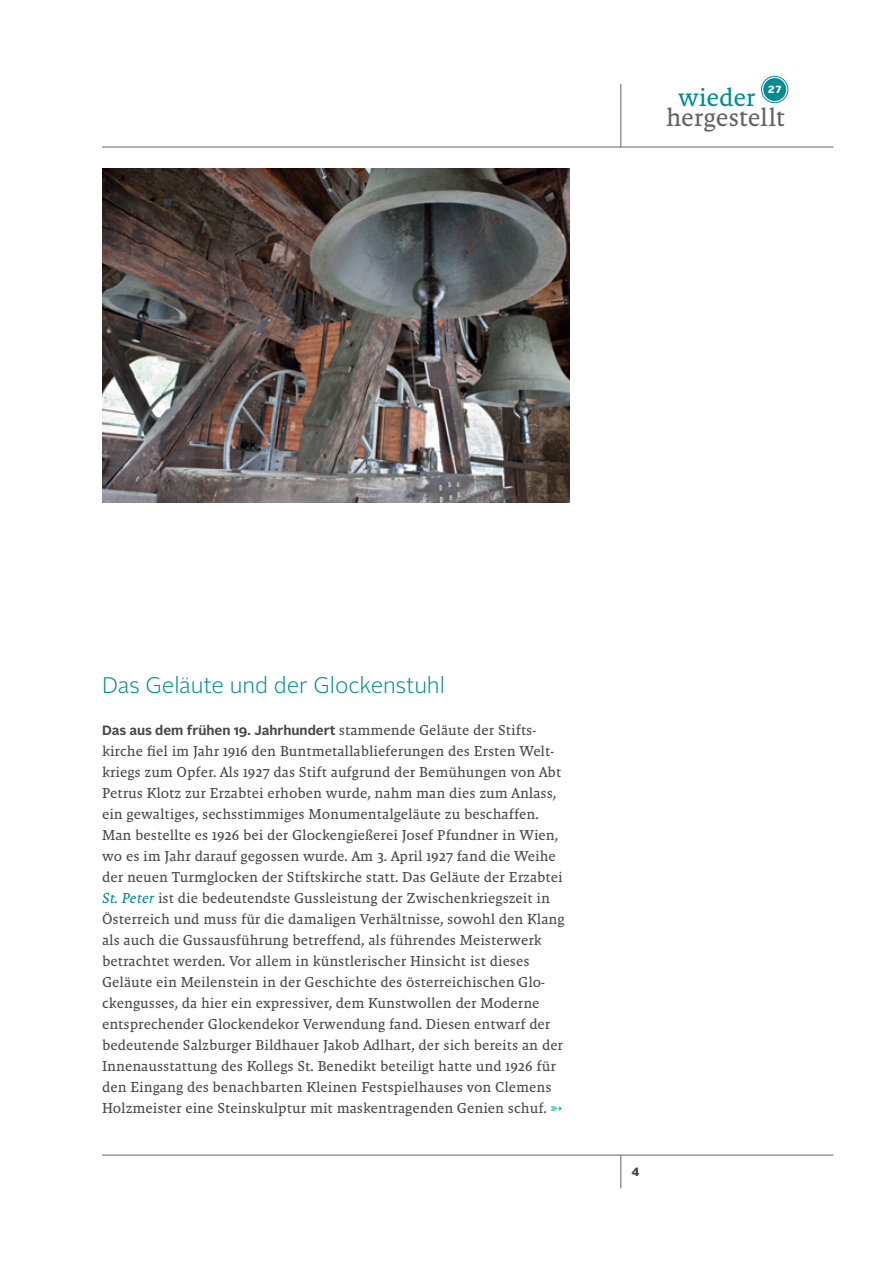
<style>
.page{position:relative;width:893px;height:1263px;background:#fff}
.page>*{position:absolute;margin:0;border:0;box-sizing:border-box;transform-origin:0 0}
.t1{font:25.65px "Malaga OT";letter-spacing:-.01em;color:#626261}
.t2{font:25.65px "Malaga OT";letter-spacing:-.015em;color:#008c92}
.t3{font:300 22.5px "Alright Sans";letter-spacing:-.005em;color:#008c92}
.t4{font:14.7px/21px "Malaga OT";color:#484847}
.t5{font:700 13.5px "Alright Sans";color:#484847}
.t6{font:900 12px "Alright Sans";color:#484847}
.t7{font:900 10.35px "Alright Sans";color:#fff}
.s1{font-family:"Malaga OT";font-weight:400;font-size:14.7px}
.s2{font-style:italic;color:#008c92}
.s3{color:#009ba2}
</style>
<div class="page">
<hr style="left:102px;top:147px;width:731px;height:1px;background:#626261">
<hr style="left:102px;top:1155px;width:731px;height:1px;background:#626261">
<div style="left:763px;top:78px;width:23px;height:23px;background:#008c92;border-radius:50%"></div>
<div style="left:761px;top:76px;width:27px;height:27px;border:1px solid #008c92;border-radius:50%"></div>
<hr style="left:621px;top:84px;width:1px;height:63px;background:#626261">
<hr style="left:621px;top:1155px;width:1px;height:33px;background:#626261">
<img style="left:102px;top:168px;width:468px;height:335px">
<h1 class="t2" style="left:678px;top:83px;width:79px">wieder</h1>
<p class="t7" style="left:768px;top:82px;width:15px">27</p>
<h1 class="t1" style="left:666px;top:103px;width:120px">hergestellt</h1>
<h2 class="t3" style="left:102px;top:670px;width:344px">Das Geläute und der Glockenstuhl</h2>
<p class="t5" style="left:102px;top:721px;width:435px">Das aus dem frühen 19. Jahrhundert <span class="s1">stammende Geläute der Stifts-</span></p>
<p class="t4" style="left:102px;top:740px;width:464px">kirche fiel im Jahr 1916 den Buntmetallablieferungen des Ersten Welt&shy;kriegs zum Opfer. Als 1927 das Stift aufgrund der Bemühungen von Abt Petrus Klotz zur Erzabtei erhoben wurde, nahm man dies zum Anlass, ein gewaltiges, sechsstimmiges Monumentalgeläute zu beschaffen.<br>Man bestellte es 1926 bei der Glockengießerei Josef Pfundner in Wien, wo es im Jahr darauf gegossen wurde. Am 3. April 1927 fand die Weihe der neuen Turmglocken der Stiftskirche statt. Das Geläute der Erzabtei <span class="s2">St. Peter</span> ist die bedeutendste Gussleistung der Zwischenkriegszeit in Österreich und muss für die damaligen Verhältnisse, sowohl den Klang als auch die Gussausführung betreffend, als führendes Meisterwerk betrachtet werden. Vor allem in künstlerischer Hinsicht ist dieses Geläute ein Meilenstein in der Geschichte des österreichischen Glo&shy;ckengusses, da hier ein expressiver, dem Kunstwollen der Moderne entsprechender Glockendekor Verwendung fand. Diesen entwarf der bedeutende Salzburger Bildhauer Jakob Adlhart, der sich bereits an der Innenausstattung des Kollegs St. Benedikt beteiligt hatte und 1926 für den Eingang des benachbarten Kleinen Festspielhauses von Clemens Holzmeister eine Steinskulptur mit maskentragenden Genien schuf. <span class="s3">➳</span></p>
<p class="t6" style="left:631px;top:1163px;width:9px">4</p>
</div>
